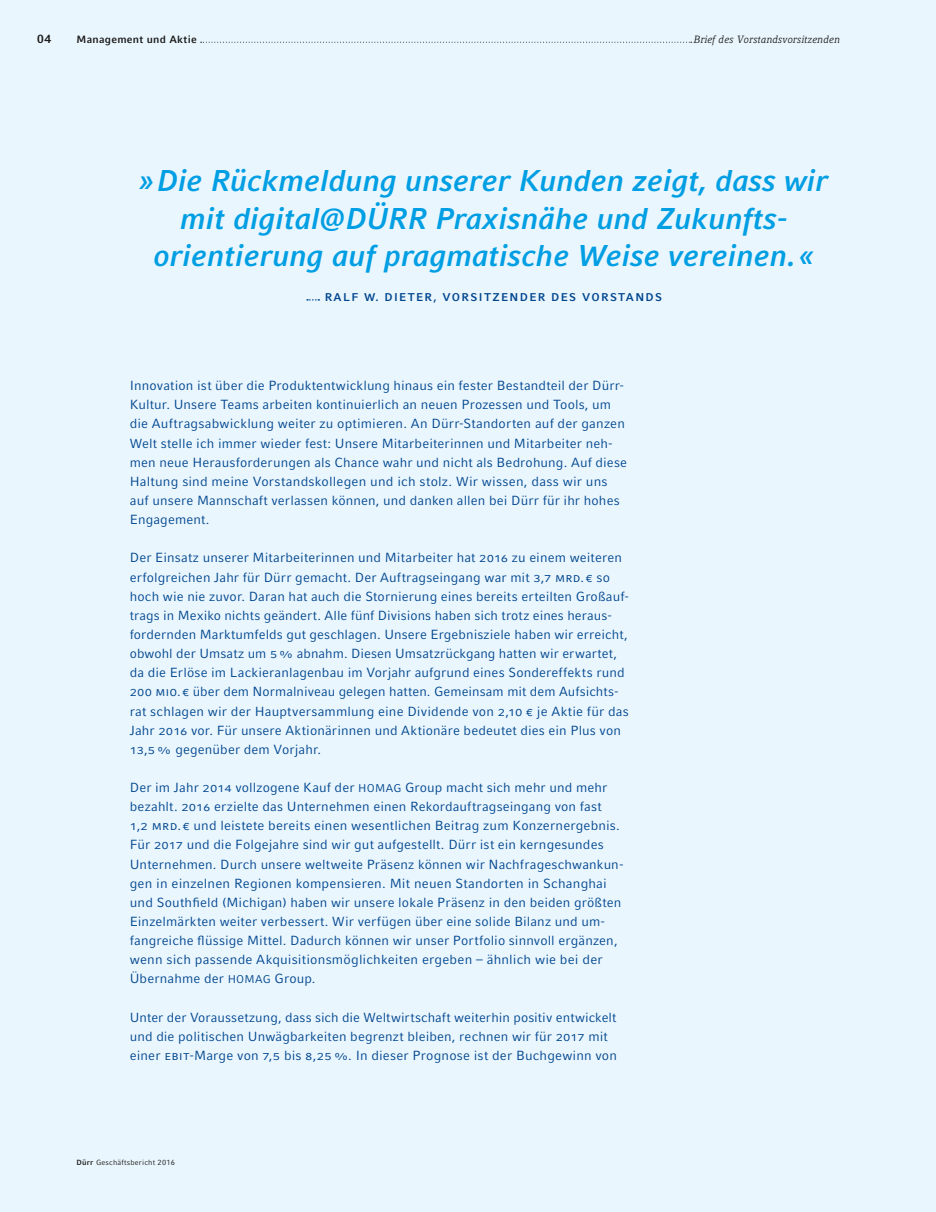
<style>
.page{position:relative;width:936px;height:1212px;background:#fff}
.page>*{position:absolute;margin:0;border:0;box-sizing:border-box;transform-origin:0 0}
.t1{font:italic 700 30px/37.5px "Compatil Fact LT Pro";color:#009ee3;text-align:center}
.t2{font:13.2px/19.2px "Compatil Fact LT Pro";letter-spacing:.01em;color:#00468e}
.t3{font:700 12px "Compatil Fact LT Pro";color:#1a1a18}
.t4{font:700 11.25px "Compatil Fact LT Pro";letter-spacing:.12em;color:#00468e}
.t5{font:italic 10.5px "Compatil Letter LT Pro";color:#1a1a18}
.t6{font:700 10.5px "Compatil Fact LT Pro";letter-spacing:.025em;color:#1a1a18}
.t7{font:7.5px "Compatil Fact LT Pro";letter-spacing:.025em;color:#1a1a18}
.s1{font-size:11.25px}
.s2{font-weight:700}
</style>
<div class="page">
<div style="left:0;top:0;width:935px;height:1212px;background:#eaf6fe"></div>
<svg style="left:307px;top:299px;width:12px;height:2px"></svg>
<svg style="left:201px;top:42px;width:490px;height:1px"></svg>
<p class="t3" style="left:37px;top:31px;width:15px">04</p>
<p class="t6" style="left:77px;top:33px;width:122px">Management und Aktie</p>
<p class="t5" style="left:694px;top:33px;width:148px">Brief des Vorstandsvorsitzenden</p>
<h1 class="t1" style="left:139px;top:162px;width:691px">»Die Rückmeldung unserer Kunden zeigt, dass wir mit digital@DÜRR Praxisnähe und Zukunfts&shy;orientierung auf pragmatische Weise vereinen. «</h1>
<p class="t4" style="left:325px;top:290px;width:339px">RALF W. DIETER, VORSITZENDER DES VORSTANDS</p>
<p class="t2" style="left:130px;top:376px;width:499px">Innovation ist über die Produktentwicklung hinaus ein fester Bestandteil der Dürr-Kultur. Unsere Teams arbeiten kontinuierlich an neuen Prozessen und Tools, um die Auftragsabwicklung weiter zu optimieren. An Dürr-Standorten auf der ganzen Welt stelle ich immer wieder fest: Unsere Mitarbeiterinnen und Mitarbeiter neh&shy;men neue Herausforderungen als Chance wahr und nicht als Bedrohung. Auf diese Haltung sind meine Vorstandskollegen und ich stolz. Wir wissen, dass wir uns auf unsere Mannschaft verlassen können, und danken allen bei Dürr für ihr hohes Engagement.</p>
<p class="t2" style="left:130px;top:548px;width:501px">Der Einsatz unserer Mitarbeiterinnen und Mitarbeiter hat 2016 zu einem weiteren erfolgreichen Jahr für Dürr gemacht. Der Auftragseingang war mit 3,7 Mrd.€ so hoch wie nie zuvor. Daran hat auch die Stornierung eines bereits erteilten Großauf&shy;trags in Mexiko nichts geändert. Alle fünf Divisions haben sich trotz eines heraus&shy;fordernden Marktumfelds gut geschlagen. Unsere Ergebnisziele haben wir erreicht, obwohl der Umsatz um 5% abnahm. Diesen Umsatzrückgang hatten wir erwartet, da die Erlöse im Lackieranlagenbau im Vorjahr aufgrund eines Sondereffekts rund 200 Mio.€ über dem Normalniveau gelegen hatten. Gemeinsam mit dem Aufsichts&shy;rat schlagen wir der Hauptversammlung eine Dividende von 2,10 € je Aktie für das Jahr 2016 vor. Für unsere Aktionärinnen und Aktionäre bedeutet dies ein Plus von 13,5% gegenüber dem Vorjahr.</p>
<p class="t2" style="left:130px;top:778px;width:495px">Der im Jahr 2014 vollzogene Kauf der <span class="s1">HOMAG</span> Group macht sich mehr und mehr bezahlt. 2016 erzielte das Unternehmen einen Rekordauftragseingang von fast<br>1,2 Mrd. € und leistete bereits einen wesentlichen Beitrag zum Konzernergebnis.<br>Für 2017 und die Folgejahre sind wir gut aufgestellt. Dürr ist ein kerngesundes Unternehmen. Durch unsere weltweite Präsenz können wir Nachfrageschwankun&shy;gen in einzelnen Regionen kompensieren. Mit neuen Standorten in Schanghai und Southfield (Michigan) haben wir unsere lokale Präsenz in den beiden größten Einzelmärkten weiter verbessert. Wir verfügen über eine solide Bilanz und um&shy;fangreiche flüssige Mittel. Dadurch können wir unser Portfolio sinnvoll ergänzen, wenn sich passende Akquisitionsmöglichkeiten ergeben – ähnlich wie bei der Übernahme der <span class="s1">HOMAG</span> Group.</p>
<p class="t2" style="left:130px;top:1007px;width:489px">Unter der Voraussetzung, dass sich die Weltwirtschaft weiterhin positiv entwickelt und die politischen Unwägbarkeiten begrenzt bleiben, rechnen wir für 2017 mit einer EBIT-Marge von 7,5 bis 8,25%. In dieser Prognose ist der Buchgewinn von</p>
<p class="t7" style="left:77px;top:1158px;width:100px"><span class="s2">Dürr</span> Geschäftsbericht 2016</p>
</div>
